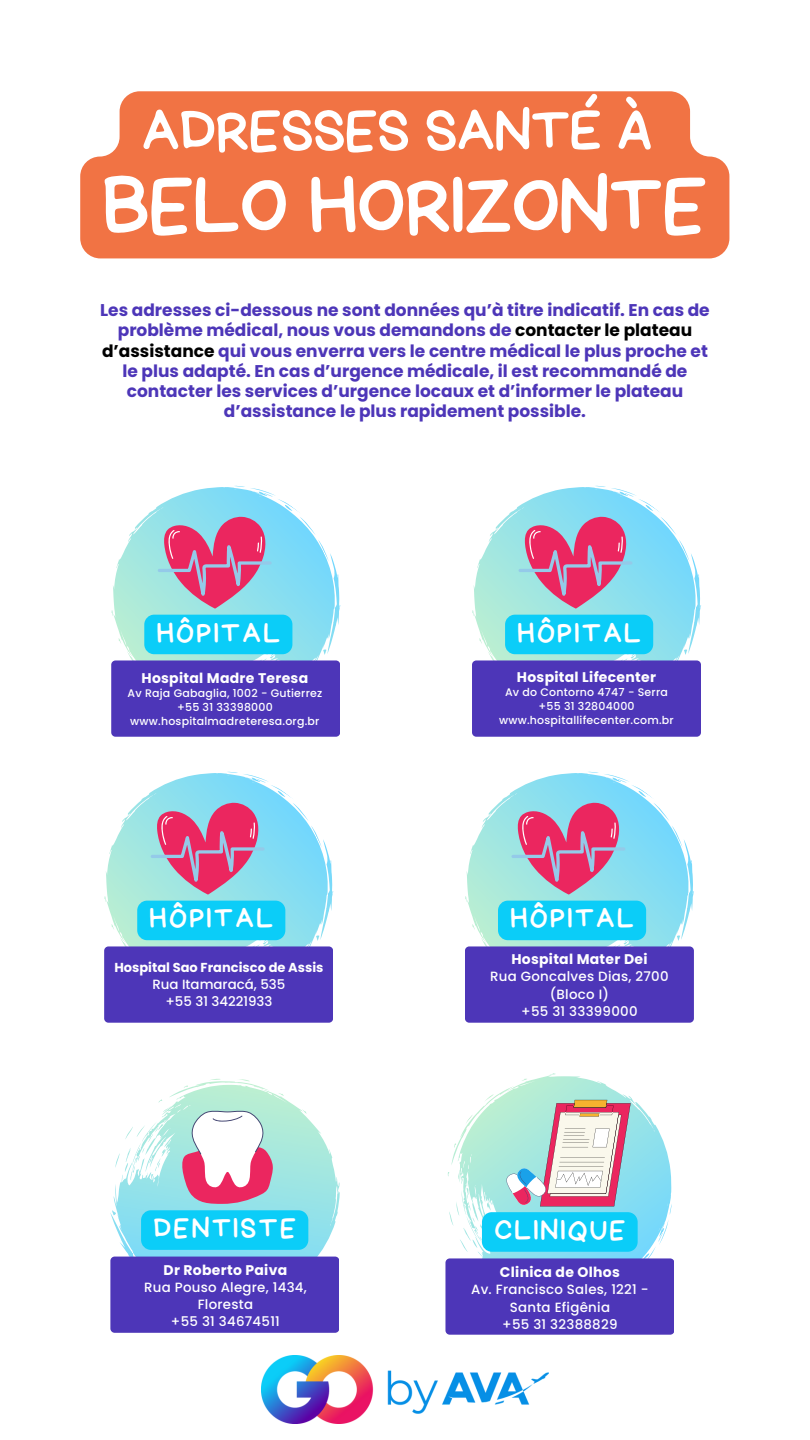
<style>
.page{position:relative;width:810px;height:1440px;background:#fff}
.page>*{position:absolute;margin:0;border:0;box-sizing:border-box;transform-origin:0 0}
.t1{font:80px "Handyman";letter-spacing:.01em;color:#fff}
.t2{font:58.2px "Handyman";letter-spacing:.01em;color:#fff}
.t3{font:28.3px "Handyman";letter-spacing:.1em;color:#fff}
.t4{font:700 17px/20.2px "Poppins";color:#4d36b8;text-align:center}
.t5{font:700 14px "Poppins";letter-spacing:.02em;color:#fff}
.t6{font:500 13.4px/17.2px "Poppins";letter-spacing:.02em;color:#fff;text-align:center}
.t7{font:500 13.4px "Poppins";color:#fff}
.t8{font:700 13px "Poppins";color:#fff}
.t9{font:500 11px "Poppins";letter-spacing:.02em;color:#fff}
.s1{color:#000}
</style>
<div class="page">
<svg style="left:110px;top:1079px;width:230px;height:180px"></svg>
<div style="left:110px;top:1257px;width:229px;height:76px;background:#4d36b8;border-radius:4px"></div>
<svg style="left:181px;top:1110px;width:92px;height:94px"></svg>
<div style="left:141px;top:1210px;width:167px;height:40px;background:#0bcdf8"></div>
<svg style="left:111px;top:485px;width:230px;height:175px"></svg>
<div style="left:111px;top:660px;width:229px;height:77px;background:#4d36b8;border-radius:4px"></div>
<svg style="left:158px;top:516px;width:114px;height:93px;background:#bf82a4"></svg>
<div style="left:144px;top:615px;width:148px;height:39px;background:#0bcdf8"></div>
<img style="left:262px;top:1355px;width:286px;height:69px">
<div style="left:80px;top:91px;width:649px;height:167px;background:#f17344"></div>
<svg style="left:447px;top:1073px;width:227px;height:262px"></svg>
<div style="left:445px;top:1258px;width:229px;height:77px;background:#4d36b8;border-radius:4px"></div>
<svg style="left:482px;top:1100px;width:156px;height:152px;background:#94cbd6"></svg>
<svg style="left:472px;top:485px;width:229px;height:175px"></svg>
<div style="left:472px;top:660px;width:229px;height:77px;background:#4d36b8;border-radius:4px"></div>
<svg style="left:519px;top:516px;width:114px;height:93px;background:#bf82a4"></svg>
<div style="left:505px;top:615px;width:148px;height:39px;background:#0bcdf8"></div>
<svg style="left:104px;top:723px;width:236px;height:223px"></svg>
<div style="left:104px;top:946px;width:229px;height:77px;background:#4d36b8;border-radius:4px"></div>
<svg style="left:151px;top:802px;width:114px;height:93px;background:#bf82a4"></svg>
<div style="left:137px;top:901px;width:148px;height:39px;background:#0bcdf8"></div>
<svg style="left:465px;top:733px;width:236px;height:213px"></svg>
<div style="left:465px;top:946px;width:229px;height:77px;background:#4d36b8;border-radius:4px"></div>
<svg style="left:511px;top:802px;width:114px;height:93px;background:#bf82a4"></svg>
<div style="left:498px;top:901px;width:148px;height:39px;background:#0bcdf8"></div>
<p class="t2" style="left:142px;top:102px;width:511px">ADRESSES SANTÉ À</p>
<p class="t1" style="left:103px;top:167px;width:605px">BELO HORIZONTE</p>
<p class="t4" style="left:100px;top:300px;width:611px">Les adresses ci-dessous ne sont données qu’à titre indicatif. En cas de problème médical, nous vous demandons de <span class="s1">contacter le plateau d’assistance</span> qui vous enverra vers le centre médical le plus proche et le plus adapté. En cas d’urgence médicale, il est recommandé de contacter les services d’urgence locaux et d’informer le plateau d’assistance le plus rapidement possible.</p>
<p class="t3" style="left:157px;top:619px;width:124px">HÔPITAL</p>
<p class="t5" style="left:142px;top:668px;width:168px">Hospital Madre Teresa</p>
<p class="t9" style="left:127px;top:685px;width:196px">Av Raja Gabaglia, 1002 - Gutierrez</p>
<p class="t9" style="left:177px;top:699px;width:97px">+55 31 33398000</p>
<p class="t9" style="left:130px;top:714px;width:191px">www.hospitalmadreteresa.org.br</p>
<p class="t3" style="left:150px;top:905px;width:124px">HÔPITAL</p>
<p class="t8" style="left:114px;top:958px;width:211px">Hospital Sao Francisco de Assis</p>
<p class="t7" style="left:152px;top:975px;width:134px">Rua Itamaracá, 535</p>
<p class="t7" style="left:165px;top:992px;width:109px">+55 31 34221933</p>
<p class="t3" style="left:154px;top:1215px;width:144px">DENTISTE</p>
<p class="t5" style="left:164px;top:1260px;width:125px">Dr Roberto Paiva</p>
<p class="t6" style="left:144px;top:1279px;width:164px">Rua Pouso Alegre, 1434,<br>Floresta</p>
<p class="t6" style="left:171px;top:1313px;width:111px">+55 31 34674511</p>
<p class="t3" style="left:518px;top:619px;width:124px">HÔPITAL</p>
<p class="t5" style="left:517px;top:667px;width:141px">Hospital Lifecenter</p>
<p class="t9" style="left:505px;top:684px;width:164px">Av do Contorno 4747 - Serra</p>
<p class="t9" style="left:538px;top:699px;width:98px">+55 31 32804000</p>
<p class="t9" style="left:499px;top:713px;width:176px">www.hospitallifecenter.com.br</p>
<p class="t3" style="left:511px;top:905px;width:124px">HÔPITAL</p>
<p class="t5" style="left:511px;top:949px;width:138px">Hospital Mater Dei</p>
<p class="t6" style="left:490px;top:968px;width:180px">Rua Goncalves Dias, 2700 (Bloco I)</p>
<p class="t6" style="left:521px;top:1003px;width:118px">+55 31 33399000</p>
<p class="t3" style="left:495px;top:1216px;width:132px">CLINIQUE</p>
<p class="t5" style="left:500px;top:1262px;width:121px">Clinica de Olhos</p>
<p class="t6" style="left:471px;top:1281px;width:179px">Av. Francisco Sales, 1221 -<br>Santa Efigênia</p>
<p class="t6" style="left:502px;top:1316px;width:117px">+55 31 32388829</p>
</div>
